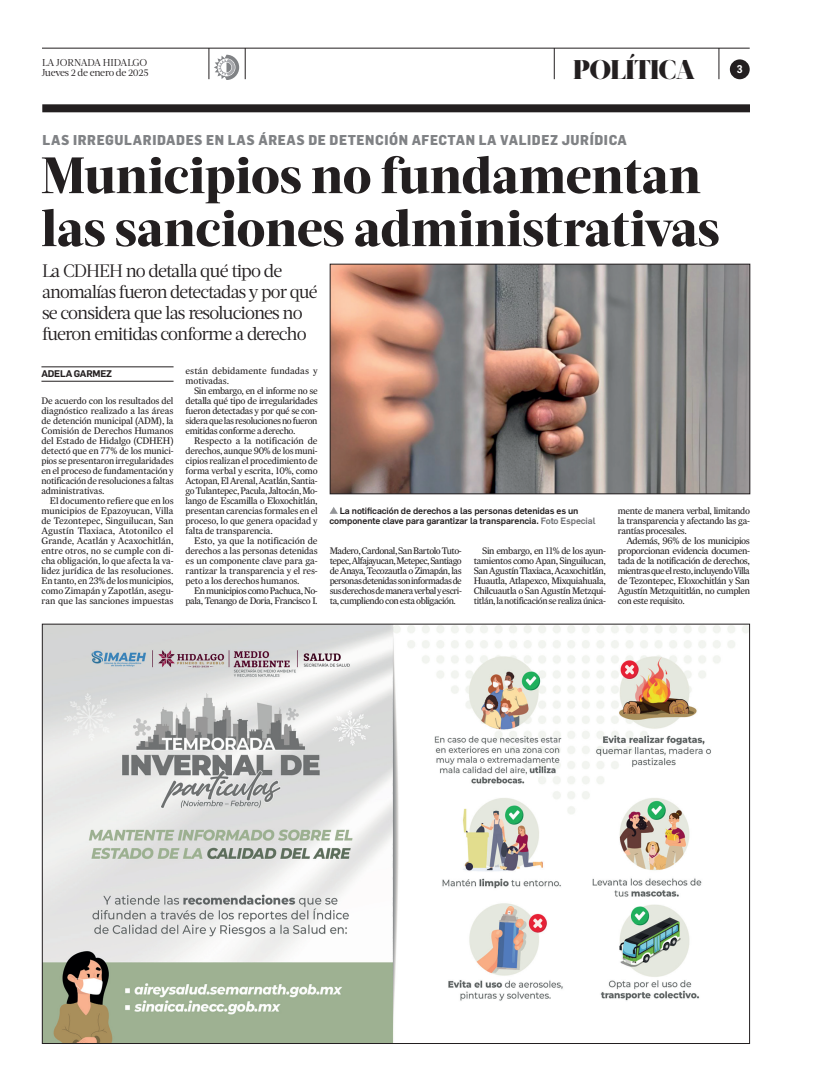
<style>
.page{position:relative;width:822px;height:1089px;background:#fff}
.page>*{position:absolute;margin:0;border:0;box-sizing:border-box;transform-origin:0 0}
.t1{font:800 51px/53px "Acta Headline";color:#231f20}
.t2{font:900 27px "Acta Display";letter-spacing:-.02em;color:#231f20}
.t3{font:18px/21px "Acta Deck";letter-spacing:-.05em;color:#231f20}
.t4{font:800 14px "Flama Semicondensed";letter-spacing:.04em;color:#808285}
.t5{font:600 11px "Flama Semicond";color:#fff}
.t6{font:10px/10px "Acta Deck";letter-spacing:-.025em;color:#231f20}
.t7{font:9.5px/10px "Expresso Tx";letter-spacing:-.04em;color:#231f20;text-align:justify}
.t8{font:9.5px/10px "Expresso Tx";letter-spacing:.005em;color:#231f20}
.t9{font:600 9.5px "Flama";letter-spacing:-.02em;color:#231f20}
.t10{font:500 9px/10px "Flama";letter-spacing:-.01em;color:#231f20}
.s1{color:#6c6d70}
</style>
<div class="page">
<div style="left:42px;top:104px;width:708px;height:8px;background:#231f20"></div>
<hr style="left:42px;top:48px;width:708px;height:1px;background:#231f20">
<div style="left:730px;top:59px;width:20px;height:20px;background:#231f20;border-radius:50%"></div>
<hr style="left:209px;top:48px;width:1px;height:31px;background:#231f20">
<hr style="left:245px;top:48px;width:1px;height:31px;background:#231f20">
<hr style="left:554px;top:48px;width:1px;height:31px;background:#231f20">
<hr style="left:719px;top:48px;width:1px;height:31px;background:#231f20">
<svg style="left:214px;top:55px;width:25px;height:24px"></svg>
<hr style="left:41px;top:367px;width:133px;height:1px;background:#231f20">
<hr style="left:41px;top:381px;width:133px;height:1px;background:#231f20">
<img style="left:332px;top:266px;width:416px;height:226px">
<div style="left:330px;top:264px;width:420px;height:230px;border:1px solid #231f20"></div>
<svg style="left:330px;top:507px;width:8px;height:7px"></svg>
<img style="left:44px;top:626px;width:704px;height:416px">
<p class="t6" style="left:42px;top:58px;width:108px">LA JORNADA HIDALGO<br>Jueves 2 de enero de 2025</p>
<h2 class="t2" style="left:573px;top:53px;width:123px">POLÍTICA</h2>
<p class="t5" style="left:737px;top:62px;width:7px">3</p>
<h3 class="t4" style="left:43px;top:131px;width:586px">LAS IRREGULARIDADES EN LAS ÁREAS DE DETENCIÓN AFECTAN LA VALIDEZ JURÍDICA</h3>
<h1 class="t1" style="left:41px;top:149px;width:680px">Municipios no fundamentan las sanciones administrativas</h1>
<h3 class="t3" style="left:42px;top:261px;width:277px">La CDHEH no detalla qué tipo de anomalías fueron detectadas y por qué se considera que las resoluciones no fueron emitidas conforme a derecho</h3>
<p class="t9" style="left:41px;top:366px;width:72px">ADELA GARMEZ</p>
<p class="t7" style="left:41px;top:396px;width:134px">De acuerdo con los resultados del diagnóstico realizado a las áreas de detención municipal (ADM), la Comisión de Derechos Humanos del Estado de Hidalgo (CDHEH) detectó que en 77% de los munici&shy;pios se presentaron irregularidades en el proceso de fundamentación y notificación de resoluciones a faltas administrativas.</p>
<p class="t7" style="left:41px;top:496px;width:134px;text-indent:9px">El documento refiere que en los municipios de Epazoyucan, Villa de Tezontepec, Singuilucan, San Agustín Tlaxiaca, Atotonilco el Grande, Acatlán y Acaxochitlán, entre otros, no se cumple con di&shy;cha obligación, lo que afecta la va&shy;lidez jurídica de las resoluciones.<br>En tanto, en 23% de los municipios, como Zimapán y Zapotlán, asegu&shy;ran que las sanciones impuestas</p>
<p class="t8" style="left:186px;top:366px;width:134px">están debidamente fundadas y motivadas.</p>
<p class="t7" style="left:186px;top:386px;width:134px;text-indent:9px">Sin embargo, en el informe no se detalla qué tipo de irregularidades fueron detectadas y por qué se con&shy;sidera que las resoluciones no fueron emitidas conforme a derecho.</p>
<p class="t7" style="left:186px;top:436px;width:134px;text-indent:9px">Respecto a la notificación de derechos, aunque 90% de los muni&shy;cipios realizan el procedimiento de forma verbal y escrita, 10%, como Actopan, El Arenal, Acatlán, Santia&shy;go Tulantepec, Pacula, Jaltocán, Mo&shy;lango de Escamilla o Eloxochitlán, presentan carencias formales en el proceso, lo que genera opacidad y falta de transparencia.</p>
<p class="t7" style="left:186px;top:536px;width:134px;text-indent:9px">Esto, ya que la notificación de derechos a las personas detenidas es un componente clave para ga&shy;rantizar la transparencia y el res&shy;peto a los derechos humanos.</p>
<p class="t7" style="left:186px;top:586px;width:134px;text-align:right">En municipios como Pachuca, No&shy;pala, Tenango de Doria, Francisco I.</p>
<p class="t10" style="left:330px;top:505px;width:268px;text-indent:10px">La notificación de derechos a las personas detenidas es un componente clave para garantizar la transparencia. <span class="s1">Foto Especial</span></p>
<p class="t7" style="left:330px;top:546px;width:134px">Madero, Cardonal, San Bartolo Tuto&shy;tepec, Alfajayucan, Metepec, Santiago de Anaya, Tecozautla o Zimapán, las personas detenidas son informadas de sus derechos de manera verbal y escri&shy;ta, cumpliendo con esta obligación.</p>
<p class="t7" style="left:474px;top:546px;width:134px;text-indent:8px">Sin embargo, en 11% de los ayun&shy;tamientos como Apan, Singuilucan, San Agustín Tlaxiaca, Acaxochitlán, Huautla, Atlapexco, Mixquiahuala, Chilcuautla o San Agustín Metzqui&shy;titlán, la notificación se realiza única-</p>
<p class="t7" style="left:618px;top:506px;width:134px">mente de manera verbal, limitando la transparencia y afectando las ga&shy;rantías procesales.</p>
<p class="t7" style="left:618px;top:536px;width:134px;text-indent:9px">Además, 96% de los municipios proporcionan evidencia documen&shy;tada de la notificación de derechos, mientras que el resto, incluyendo Villa de Tezontepec, Eloxochitlán y San Agustín Metzquititlán, no cumplen con este requisito.</p>
</div>
